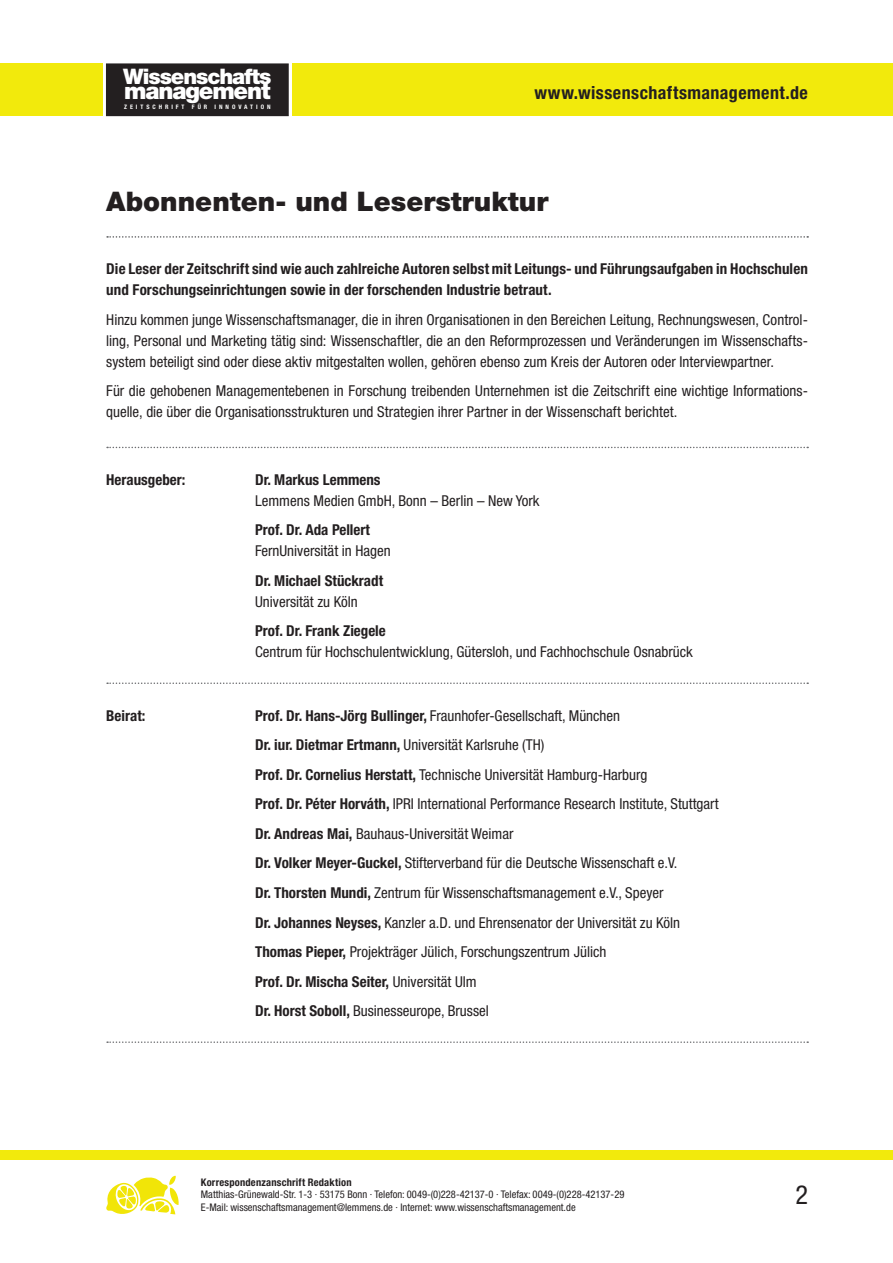
<style>
.page{position:relative;width:893px;height:1263px;background:#fff}
.page>*{position:absolute;margin:0;border:0;box-sizing:border-box;transform-origin:0 0}
.t1{font:900 27px "Helvetica Neue LT Std";color:#231f20}
.t2{font:condensed 26.25px "Helvetica Neue LT Std";color:#231f20}
.t3{font:900 23.25px "Helvetica Neue LT Std";letter-spacing:-.05em;color:#fff}
.t4{font:900 21.45px "Helvetica Neue LT Std";letter-spacing:-.05em;color:#fff}
.t5{font:700 condensed 18px "Helvetica Neue LT Std";letter-spacing:.025em;color:#231f20}
.t6{font:condensed 15px/29.5px "Helvetica Neue LT Std";color:#231f20}
.t7{font:700 condensed 15px/21px "Helvetica Neue LT Std";letter-spacing:.005em;color:#231f20}
.t8{font:condensed 10.5px/12.6px "Helvetica Neue LT Std";color:#231f20}
.t9{font:700 condensed 10.5px "Helvetica Neue LT Std";letter-spacing:.02em;color:#231f20}
.t10{font:700 condensed 6.15px "Helvetica Neue LT Std";letter-spacing:.48em;color:#fff}
.s1{font-weight:700}
</style>
<div class="page">
<div style="left:0;top:64px;width:102px;height:52px;background:#f2ea0c"></div>
<div style="left:293px;top:64px;width:600px;height:52px;background:#f2ea0c"></div>
<div style="left:0;top:1150px;width:893px;height:10px;background:#f2ea0c"></div>
<div style="left:106px;top:64px;width:182px;height:52px;background:#231f20"></div>
<svg style="left:106px;top:1176px;width:73px;height:38px"></svg>
<svg style="left:107px;top:236px;width:701px;height:2px"></svg>
<svg style="left:107px;top:447px;width:701px;height:1px"></svg>
<svg style="left:107px;top:682px;width:701px;height:2px"></svg>
<svg style="left:107px;top:1041px;width:701px;height:2px"></svg>
<h3 class="t4" style="left:123px;top:64px;width:150px">Wissenschafts</h3>
<h3 class="t3" style="left:124px;top:77px;width:148px">management</h3>
<p class="t10" style="left:124px;top:103px;width:148px">ZEITSCHRIFT FÜR INNOVATION</p>
<p class="t5" style="left:534px;top:82px;width:275px">www.wissenschaftsmanagement.de</p>
<h1 class="t1" style="left:106px;top:185px;width:443px">Abonnenten- und Leserstruktur</h1>
<p class="t7" style="left:106px;top:258px;width:703px">Die Leser der Zeitschrift sind wie auch zahlreiche Autoren selbst mit Leitungs- und Führungsaufgaben in Hochschulen und Forschungseinrichtungen sowie in der forschenden Industrie betraut.</p>
<p class="t6" style="left:106px;top:309px;width:703px;line-height:21px;text-align:justify">Hinzu kommen junge Wissenschaftsmanager, die in ihren Organisationen in den Bereichen Leitung, Rechnungswesen, Control&shy;ling, Personal und Marketing tätig sind: Wissenschaftler, die an den Reformprozessen und Veränderungen im Wissenschafts&shy;system beteiligt sind oder diese aktiv mitgestalten wollen, gehören ebenso zum Kreis der Autoren oder Interviewpartner.</p>
<p class="t6" style="left:106px;top:380px;width:703px;line-height:21px">Für die gehobenen Managementebenen in Forschung treibenden Unternehmen ist die Zeitschrift eine wichtige Informations&shy;quelle, die über die Organisationsstrukturen und Strategien ihrer Partner in der Wissenschaft berichtet.</p>
<p class="t7" style="left:106px;top:469px;width:81px">Herausgeber:</p>
<p class="t7" style="left:255px;top:469px;width:127px">Dr. Markus Lemmens</p>
<p class="t6" style="left:255px;top:485px;width:286px">Lemmens Medien GmbH, Bonn – Berlin – New York</p>
<p class="t7" style="left:255px;top:519px;width:116px">Prof. Dr. Ada Pellert</p>
<p class="t6" style="left:255px;top:536px;width:137px">FernUniversität in Hagen</p>
<p class="t7" style="left:255px;top:570px;width:129px">Dr. Michael Stückradt</p>
<p class="t6" style="left:255px;top:586px;width:104px">Universität zu Köln</p>
<p class="t7" style="left:255px;top:620px;width:132px">Prof. Dr. Frank Ziegele</p>
<p class="t6" style="left:255px;top:637px;width:439px">Centrum für Hochschulentwicklung, Gütersloh, und Fachhochschule Osnabrück</p>
<p class="t7" style="left:106px;top:704px;width:41px">Beirat:</p>
<p class="t6" style="left:255px;top:700px;width:465px"><span class="s1">Prof. Dr. Hans-Jörg Bullinger,</span> Fraunhofer-Gesellschaft, München<br><span class="s1">Dr. iur. Dietmar Ertmann,</span> Universität Karlsruhe (TH)<br><span class="s1">Prof. Dr. Cornelius Herstatt,</span> Technische Universität Hamburg-Harburg<br><span class="s1">Prof. Dr. Péter Horváth,</span> IPRI International Performance Research Institute, Stuttgart <span class="s1">Dr. Andreas Mai,</span> Bauhaus-Universität Weimar<br><span class="s1">Dr. Volker Meyer-Guckel,</span> Stifterverband für die Deutsche Wissenschaft e.V.<br><span class="s1">Dr. Thorsten Mundi,</span> Zentrum für Wissenschaftsmanagement e.V., Speyer<br><span class="s1">Dr. Johannes Neyses,</span> Kanzler a.D. und Ehrensenator der Universität zu Köln <span class="s1">Thomas Pieper,</span> Projekträger Jülich, Forschungszentrum Jülich<br><span class="s1">Prof. Dr. Mischa Seiter,</span> Universität Ulm<br><span class="s1">Dr. Horst Soboll,</span> Businesseurope, Brussel</p>
<p class="t9" style="left:201px;top:1176px;width:152px">Korrespondenzanschrift Redaktion</p>
<p class="t8" style="left:201px;top:1188px;width:425px">Matthias-Grünewald-Str. 1-3 · 53175 Bonn · Telefon: 0049-(0)228-42137-0 · Telefax: 0049-(0)228-42137-29<br>E-Mail: wissenschaftsmanagement@lemmens.de · Internet: www.wissenschaftsmanagement.de</p>
<h2 class="t2" style="left:795px;top:1179px;width:14px">2</h2>
</div>
